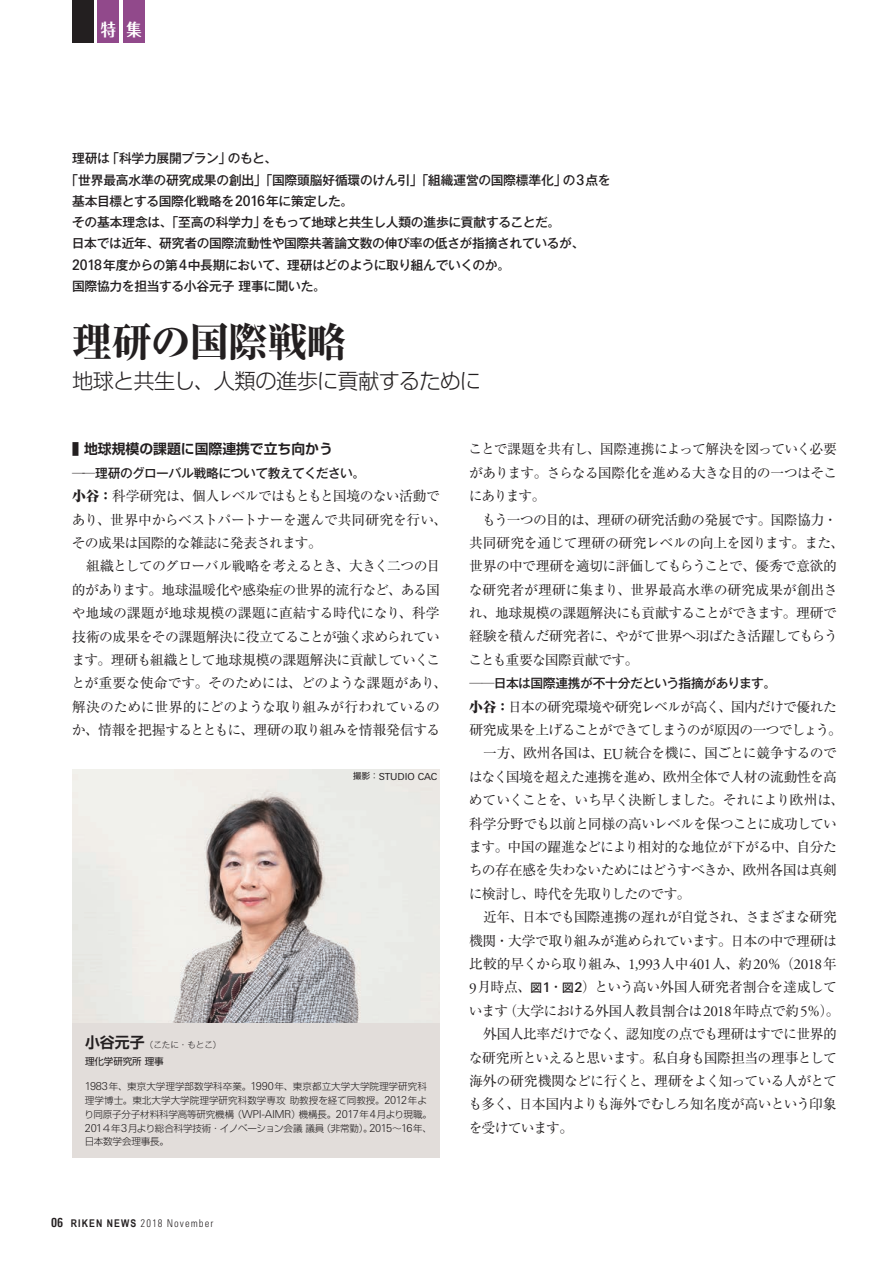
<style>
.page{position:relative;width:893px;height:1263px;background:#fff}
.page>*{position:absolute;margin:0;border:0;box-sizing:border-box;transform-origin:0 0}
.t1{font:800 40.35px "Ryumin Pr 6";letter-spacing:-.03em;color:#231f20}
.t2{font:300 21.3px "Shin Go Pr 6";letter-spacing:-.04em;color:#231f20}
.t3{font:700 16.95px "Folk Pro";color:#fff;scale:.9 1}
.t4{font:13.8px/23.4px "Ryumin Pr 6";letter-spacing:-.04em;color:#231f20}
.t5{font:700 13.8px "Shin Go Pr 6 De";color:#231f20}
.t6{font:500 12.75px "Gothic MB101 Pr 6";letter-spacing:-.025em;color:#231f20}
.t7{font:300 condensed 10.65px "Linotype Univers";letter-spacing:.1em;color:#231f20}
.t8{font:9.75px "Linotype Univers Basic";color:#231f20}
.t9{font:300 9.6px/13.8px "Shin Go Pr 6";letter-spacing:-.01em;color:#231f20}
.t10{font:9.6px "Shin Go Pr 6";letter-spacing:-.015em;color:#231f20}
.t11{font:300 8.55px "Gothic MB101 Pr 6";color:#231f20}
.s1{font-family:"Linotype Univers Basic";font-size:14.4px}
.s2{font-size:15.9px}
.s3{font-weight:800;font-stretch:expanded}
.s4{font-family:"Shin Go Pr 6";font-size:8.55px}
.s5{font-family:"Shin Go Pr 6 De";font-weight:700;font-size:14.85px}
.s6{font-family:"Linotype Univers Basic";font-size:10.95px}
.s7{font-weight:700;font-size:12.75px}
.s8{font-family:"Arial Narrow";font-weight:700;font-stretch:normal}
.s9{font-family:"Adobe Garamond Pro";font-size:15.15px}
.s10{font-family:"Shin Go Pr 6";font-weight:500;font-size:11.7px}
.s11{font-family:"Linotype Univers Basic";font-weight:500;font-size:13.35px}
</style>
<div class="page">
<div style="left:72px;top:931px;width:368px;height:227px;background:#e2ddda"></div>
<img style="left:72px;top:770px;width:368px;height:252px">
<div style="left:98px;top:0;width:21px;height:43px;background:#91498b"></div>
<div style="left:123px;top:0;width:22px;height:43px;background:#91498b"></div>
<div style="left:72px;top:0;width:22px;height:43px;background:#231f20"></div>
<p class="t3" style="left:101px;top:15px;width:47px">特 集</p>
<p class="t6" style="left:72px;top:148px;width:206px">理研は「科学力展開プラン」のもと、</p>
<p class="t6" style="left:66px;top:169px;width:546px">「世界最高水準の研究成果の創出」「国際頭脳好循環のけん引」「組織運営の国際標準化」の<span class="s1">3</span>点を</p>
<p class="t6" style="left:72px;top:190px;width:283px">基本目標とする国際化戦略を<span class="s1">2016</span>年に策定した。</p>
<p class="t6" style="left:72px;top:212px;width:490px">その基本理念は、「至高の科学力」をもって地球と共生し人類の進歩に貢献することだ。</p>
<p class="t6" style="left:72px;top:233px;width:514px">日本では近年、研究者の国際流動性や国際共著論文数の伸び率の低さが指摘されているが、</p>
<p class="t6" style="left:72px;top:254px;width:439px"><span class="s1">2018</span>年度からの第<span class="s1">4</span>中長期において、理研はどのように取り組んでいくのか。</p>
<p class="t6" style="left:72px;top:275px;width:255px">国際協力を担当する小谷元子理事に聞いた。</p>
<h1 class="t1" style="left:72px;top:310px;width:277px">理研の国際戦略</h1>
<h2 class="t2" style="left:72px;top:363px;width:411px">地球と共生し、人類の進歩に貢献するために</h2>
<p class="t5" style="left:72px;top:438px;width:262px"><span class="s2">■</span> 地球規模の課題に国際連携で立ち向かう</p>
<p class="t6" style="left:72px;top:462px;width:294px">──理研のグローバル戦略について教えてください。</p>
<p class="t4" style="left:71px;top:484px;width:377px"><span class="s3">小谷：</span>科学研究は、個人レベルではもともと国境のない活動であり、世界中からベストパートナーを選んで共同研究を行い、その成果は国際的な雑誌に発表されます。<br>　組織としてのグローバル戦略を考えるとき、大きく二つの目的があります。地球温暖化や感染症の世界的流行など、ある国や地域の課題が地球規模の課題に直結する時代になり、科学技術の成果をその課題解決に役立てることが強く求められています。理研も組織として地球規模の課題解決に貢献していくことが重要な使命です。そのためには、どのような課題があり、解決のために世界的にどのような取り組みが行われているのか、情報を把握するとともに、理研の取り組みを情報発信する</p>
<p class="t8" style="left:353px;top:771px;width:86px"><span class="s4">撮影：</span>STUDIO CAC</p>
<p class="t11" style="left:85px;top:1037px;width:138px"><span class="s5">小谷元子</span>（こたに・もとこ）</p>
<p class="t10" style="left:85px;top:1053px;width:80px">理化学研究所理事</p>
<p class="t9" style="left:85px;top:1079px;width:349px"><span class="s6">1983</span>年、東京大学理学部数学科卒業。<span class="s6">1990</span>年、東京都立大学大学院理学研究科理学博士。東北大学大学院理学研究科数学専攻助教授を経て同教授。<span class="s6">2012</span>年より同原子分子材料科学高等研究機構（<span class="s6">WPI-AIMR</span>）機構長。<span class="s6">2017</span>年<span class="s6">4</span>月より現職。<span class="s6">201</span>４年<span class="s6">3</span>月より総合科学技術・イノベーション会議議員（非常勤）。<span class="s6">2015</span>～<span class="s6">16</span>年、日本数学会理事長。</p>
<p class="t7" style="left:51px;top:1217px;width:164px"><span class="s7">06</span> <span class="s8">RIKEN NEWS</span> 2018 November</p>
<p class="t4" style="left:469px;top:437px;width:377px">ことで課題を共有し、国際連携によって解決を図っていく必要があります。さらなる国際化を進める大きな目的の一つはそこにあります。<br>　もう一つの目的は、理研の研究活動の発展です。国際協力・共同研究を通じて理研の研究レベルの向上を図ります。また、世界の中で理研を適切に評価してもらうことで、優秀で意欲的な研究者が理研に集まり、世界最高水準の研究成果が創出され、地球規模の課題解決にも貢献することができます。理研で経験を積んだ研究者に、やがて世界へ羽ばたき活躍してもらうことも重要な国際貢献です。</p>
<p class="t6" style="left:469px;top:673px;width:308px">──日本は国際連携が不十分だという指摘があります。</p>
<p class="t4" style="left:468px;top:694px;width:377px"><span class="s3">小谷：</span>日本の研究環境や研究レベルが高く、国内だけで優れた研究成果を上げることができてしまうのが原因の一つでしょう。　一方、欧州各国は、<span class="s9">EU</span>統合を機に、国ごとに競争するのではなく国境を超えた連携を進め、欧州全体で人材の流動性を高めていくことを、いち早く決断しました。それにより欧州は、科学分野でも以前と同様の高いレベルを保つことに成功しています。中国の躍進などにより相対的な地位が下がる中、自分たちの存在感を失わないためにはどうすべきか、欧州各国は真剣に検討し、時代を先取りしたのです。<br>　近年、日本でも国際連携の遅れが自覚され、さまざまな研究機関・大学で取り組みが進められています。日本の中で理研は比較的早くから取り組み、<span class="s9">1,993</span>人中<span class="s9">401</span>人、約<span class="s9">20</span>％（<span class="s9">2018</span>年<br><span class="s9">9</span>月時点、<span class="s10">図</span><span class="s11">1</span>・<span class="s10">図</span><span class="s11">2</span>）という高い外国人研究者割合を達成しています（大学における外国人教員割合は<span class="s9">2018</span>年時点で約<span class="s9">5</span>％）。　外国人比率だけでなく、認知度の点でも理研はすでに世界的な研究所といえると思います。私自身も国際担当の理事として海外の研究機関などに行くと、理研をよく知っている人がとても多く、日本国内よりも海外でむしろ知名度が高いという印象を受けています。</p>
</div>
